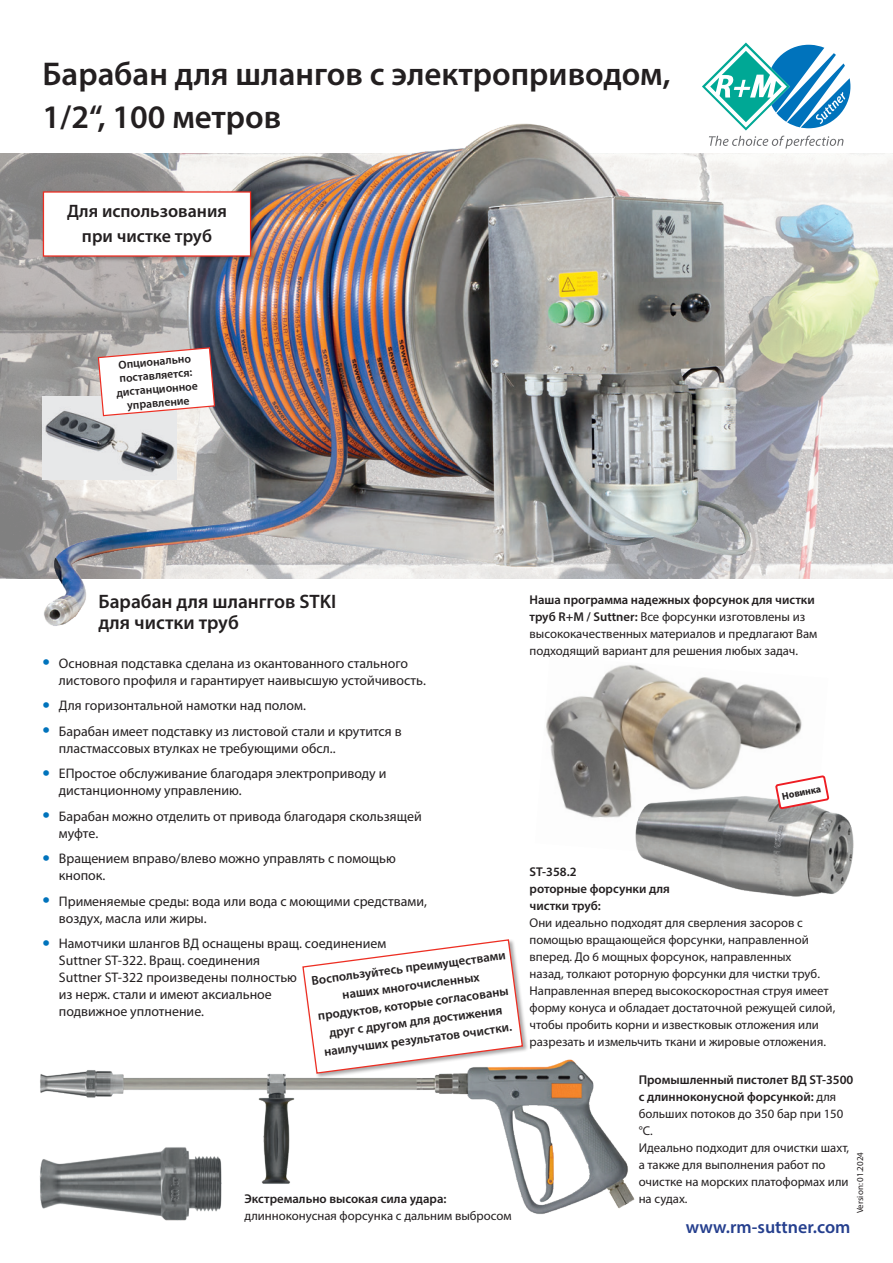
<style>
.page{position:relative;width:893px;height:1263px;background:#fff}
.page>*{position:absolute;margin:0;border:0;box-sizing:border-box;transform-origin:0 0}
.t1{font:600 33px/42.5px "Myriad Pro";color:#231f20}
.t2{font:600 19.5px/21.3px "Myriad Pro";color:#231f20}
.t3{font:600 18px/25.5px "Myriad Pro";color:#231f20;text-align:center}
.t4{font:600 18px "Myriad Pro";color:#253f8e}
.t5{font:13.95px/17px "Myriad Pro";color:#231f20}
.t6{font:12.75px/17px "Myriad Pro";color:#231f20}
.t7{font:600 12.75px/18px "Myriad Pro";color:#231f20;text-align:center}
.t8{font:600 11.7px/13.8px "Myriad Pro";color:#231f20;text-align:center}
.t9{font:700 10.2px "Myriad Pro";color:#231f20;scale:.95 1}
.t10{font:9px "Myriad Pro";color:#231f20}
.s1{font-weight:600}
.s2{font-size:26.7px;color:#0073bc}
</style>
<div class="page">
<svg style="left:702px;top:43px;width:148px;height:106px"></svg>
<img style="left:0;top:153px;width:893px;height:425px">
<img style="left:27px;top:111px;width:739px;height:515px">
<img style="left:546px;top:665px;width:256px;height:153px">
<img style="left:620px;top:788px;width:234px;height:109px">
<img style="left:40px;top:1059px;width:595px;height:155px">
<svg style="left:775px;top:775px;width:55px;height:35px"></svg>
<div style="left:42px;top:190px;width:215px;height:72px;background:#231f20;opacity:.4"></div>
<div style="left:43px;top:191px;width:208px;height:66px;background:#fff;border:1px solid #ee2e22"></div>
<div style="left:302px;top:938px;width:226px;height:141px;background:#231f20;opacity:.4"></div>
<svg style="left:302px;top:938px;width:222px;height:136px"></svg>
<img style="left:43px;top:397px;width:133px;height:82px">
<img style="left:39px;top:1143px;width:189px;height:78px">
<svg style="left:97px;top:347px;width:119px;height:70px"></svg>
<h1 class="t1" style="left:43px;top:52px;width:630px">Барабан для шлангов с электроприводом,<br>1/2“, 100 метров</h1>
<h3 class="t3" style="left:67px;top:198px;width:161px">Для использования при чистке труб</h3>
<p class="t8" style="left:113px;top:358px;width:83px;rotate:-5deg">Опционально поставляется: дистанционное управление</p>
<h2 class="t2" style="left:98px;top:590px;width:239px">Барабан для шланггов STKI для чистки труб</h2>
<p class="t6" style="left:530px;top:591px;width:289px"><span class="s1">Наша программа надежных форсунок для чистки труб R+M / Suttner:</span> Все форсунки изготовлены из высококачественных материалов и предлагают Вам подходящий вариант для решения любых задач.</p>
<p class="t5" style="left:59px;top:655px;width:369px;text-indent:-16px"><span class="s2">•</span> Основная подставка сделана из окантованного стального листового профиля и гарантирует наивысшую устойчивость.</p>
<p class="t5" style="left:43px;top:697px;width:265px"><span class="s2">•</span> Для горизонтальной намотки над полом.</p>
<p class="t5" style="left:59px;top:723px;width:344px;text-indent:-16px"><span class="s2">•</span> Барабан имеет подставку из листовой стали и крутится в пластмассовых втулках не требующими обсл..</p>
<p class="t5" style="left:59px;top:765px;width:329px;text-indent:-16px"><span class="s2">•</span> EПростое обслуживание благодаря электроприводу и дистанционному управлению.</p>
<p class="t5" style="left:59px;top:808px;width:364px;text-indent:-16px"><span class="s2">•</span> Барабан можно отделить от привода благодаря скользящей муфте.</p>
<p class="t5" style="left:59px;top:850px;width:339px;text-indent:-16px"><span class="s2">•</span> Вращением вправо/влево можно управлять с помощью кнопок.</p>
<p class="t5" style="left:59px;top:893px;width:369px;text-indent:-16px"><span class="s2">•</span> Применяемые среды: вода или вода с моющими средствами, воздух, масла или жиры.</p>
<p class="t5" style="left:59px;top:935px;width:329px;text-indent:-16px"><span class="s2">•</span> Намотчики шлангов ВД оснащены вращ. соединением Suttner ST-322. Вращ. соединения<br>Suttner ST-322 произведены полностью<br>из нерж. стали и имеют аксиальное<br>подвижное уплотнение.</p>
<p class="t9" style="left:781px;top:790px;width:43px;rotate:-11deg">Новинка</p>
<p class="t7" style="left:530px;top:863px;width:142px;line-height:17px;text-align:left">ST-358.2<br>роторные форсунки для чистки труб:</p>
<p class="t6" style="left:530px;top:914px;width:307px">Они идеально подходят для сверления засоров с помощью вращающейся форсунки, направленной вперед. До 6 мощных форсунок, направленных<br>назад, толкают роторную форсунки для чистки труб.<br>Направленная вперед высокоскоростная струя имеет форму конуса и обладает достаточной режущей силой, чтобы пробить корни и известковык отложения или разрезать и измельчить ткани и жировые отложения.</p>
<p class="t6" style="left:639px;top:1072px;width:216px"><span class="s1">Промышленный пистолет ВД ST-3500 с длинноконусной форсункой:</span> для больших потоков до 350 бар при 150 °C.<br>Идеально подходит для очистки шахт, а также для выполнения работ по очистке на морских платоформах или</p>
<p class="t7" style="left:310px;top:972px;width:197px;rotate:-8deg">Воспользуйтесь преимуществами наших многочисленных продуктов, которые согласованы друг с другом для достижения наилучших результатов очистки.</p>
<p class="t10" style="left:855px;top:1213px;width:63px;rotate:-90deg">Version: 01.2024</p>
<p class="t7" style="left:244px;top:1190px;width:203px">Экстремально высокая сила удара:</p>
<p class="t6" style="left:639px;top:1191px;width:50px">на судах.</p>
<p class="t6" style="left:244px;top:1208px;width:269px">длинноконусная форсунка с дальним выбросом</p>
<h3 class="t4" style="left:686px;top:1215px;width:166px">www.rm-suttner.com</h3>
</div>
